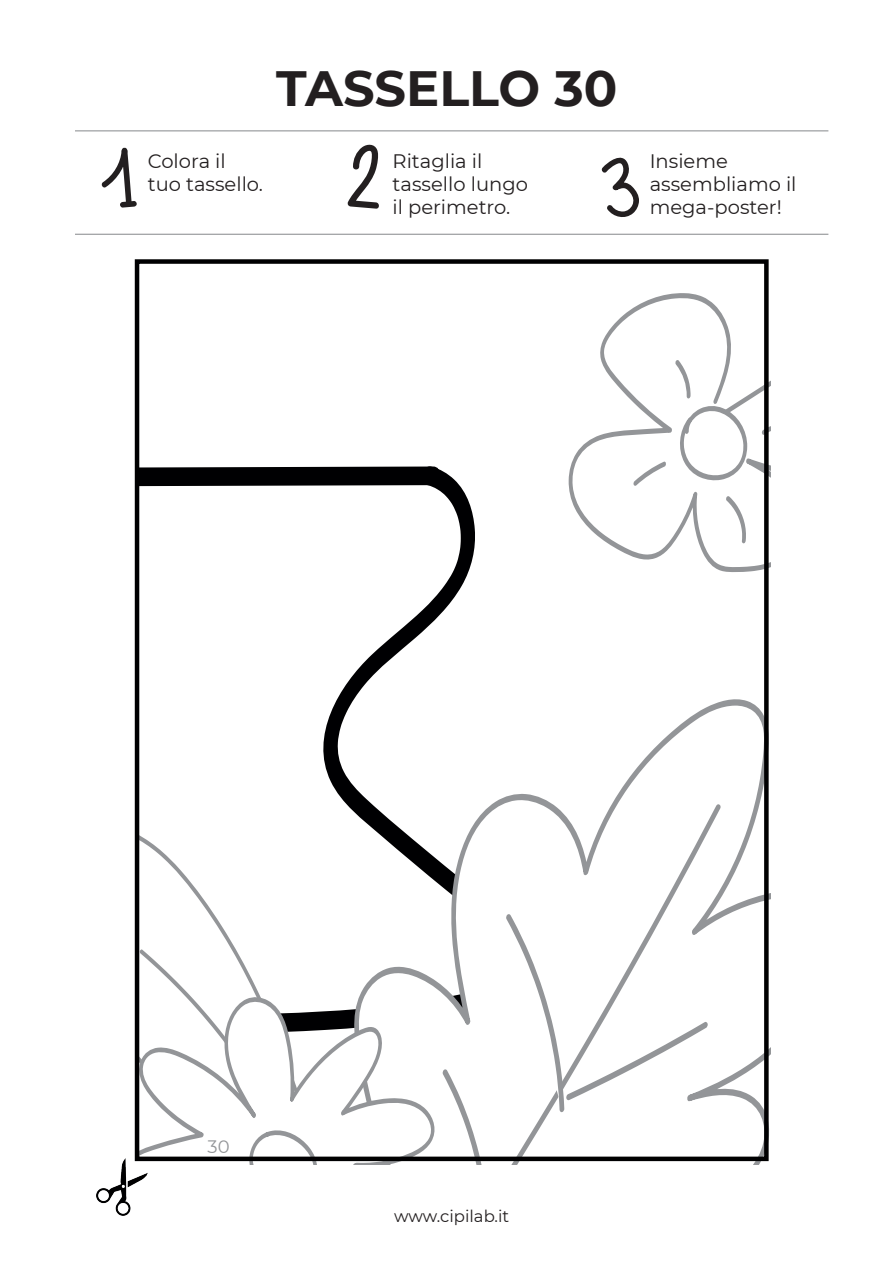
<style>
.page{position:relative;width:893px;height:1263px;background:#fff}
.page>*{position:absolute;margin:0;border:0;box-sizing:border-box;transform-origin:0 0}
.t1{font:700 49.5px "Montserrat";color:#231f20}
.t2{font:19.5px/23.4px "Montserrat";color:#231f20}
.t3{font:18px "Montserrat";color:#939598}
.t4{font:16.5px "Montserrat";color:#231f20}
</style>
<div class="page">
<svg style="left:141px;top:469px;width:334px;height:340px"></svg>
<svg style="left:141px;top:466px;width:299px;height:20px;background:#111113"></svg>
<svg style="left:351px;top:696px;width:419px;height:468px"></svg>
<svg style="left:485px;top:802px;width:237px;height:362px"></svg>
<svg style="left:442px;top:1069px;width:46px;height:95px"></svg>
<svg style="left:506px;top:914px;width:202px;height:198px"></svg>
<svg style="left:141px;top:836px;width:95px;height:113px"></svg>
<svg style="left:321px;top:996px;width:116px;height:168px"></svg>
<svg style="left:141px;top:949px;width:180px;height:215px"></svg>
<svg style="left:568px;top:293px;width:202px;height:279px"></svg>
<svg style="left:633px;top:461px;width:34px;height:25px"></svg>
<svg style="left:675px;top:360px;width:16px;height:39px"></svg>
<svg style="left:726px;top:496px;width:21px;height:47px"></svg>
<svg style="left:761px;top:422px;width:9px;height:14px"></svg>
<svg style="left:677px;top:405px;width:70px;height:76px"></svg>
<svg style="left:101px;top:147px;width:36px;height:61px"></svg>
<svg style="left:347px;top:144px;width:32px;height:65px"></svg>
<svg style="left:601px;top:157px;width:38px;height:60px"></svg>
<hr style="left:75px;top:234px;width:753px;height:1px;background:#939598">
<hr style="left:75px;top:130px;width:753px;height:1px;background:#939598">
<img style="left:97px;top:1159px;width:51px;height:56px">
<div style="left:135px;top:259px;width:634px;height:902px;border:5px solid #000001"></div>
<h1 class="t1" style="left:276px;top:53px;width:343px">TASSELLO 30</h1>
<p class="t2" style="left:148px;top:148px;width:117px">Colora il tuo tassello.</p>
<p class="t2" style="left:393px;top:148px;width:137px">Ritaglia il tassello lungo il perimetro.</p>
<p class="t2" style="left:650px;top:148px;width:148px">Insieme assembliamo il mega-poster!</p>
<p class="t3" style="left:208px;top:1134px;width:24px">30</p>
<p class="t4" style="left:394px;top:1204px;width:117px">www.cipilab.it</p>
</div>
